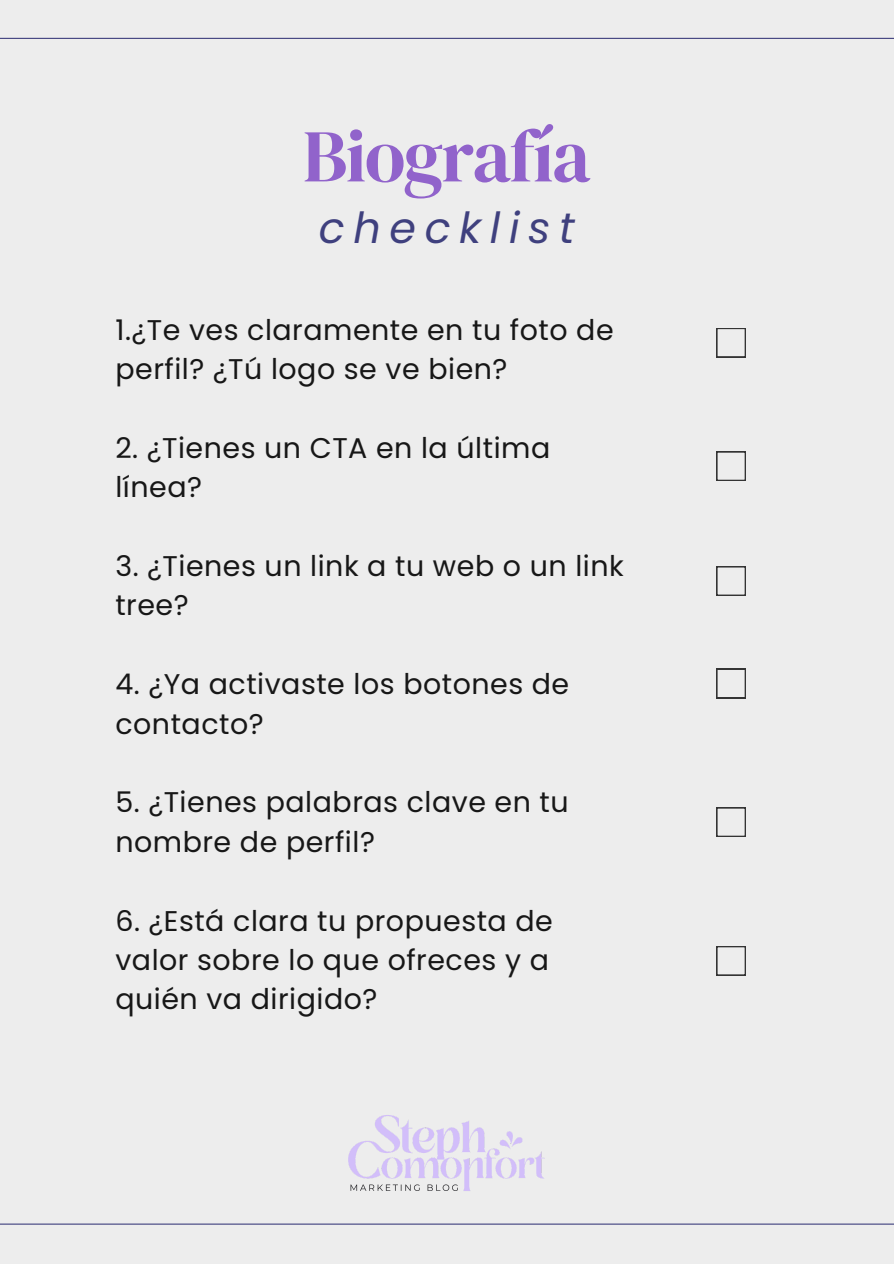
<style>
.page{position:relative;width:894px;height:1264px;background:#fff}
.page>*{position:absolute;margin:0;border:0;box-sizing:border-box;transform-origin:0 0}
.t1{font:74.25px "DM Serif Display";letter-spacing:-.025em;color:#9163cb}
.t2{font:italic 42.9px "Poppins";letter-spacing:.2em;color:#3f407e}
.t3{font:28.5px/39.3px "Poppins";letter-spacing:.02em;color:#171717}
</style>
<div class="page">
<div style="left:0;top:0;width:893px;height:1263px;background:#ededed"></div>
<hr style="left:0;top:38px;width:893px;height:1px;background:#3f407e">
<hr style="left:0;top:1223px;width:893px;height:1px;background:#3f407e">
<svg style="left:716px;top:451px;width:29px;height:30px"></svg>
<svg style="left:716px;top:669px;width:29px;height:29px"></svg>
<svg style="left:716px;top:566px;width:29px;height:29px"></svg>
<svg style="left:716px;top:946px;width:29px;height:29px"></svg>
<svg style="left:716px;top:807px;width:29px;height:29px"></svg>
<svg style="left:716px;top:328px;width:29px;height:29px"></svg>
<img style="left:340px;top:1115px;width:213px;height:109px">
<p class="t1" style="left:303px;top:104px;width:289px">Biografía</p>
<p class="t2" style="left:319px;top:198px;width:257px">checklist</p>
<h2 class="t3" style="left:115px;top:310px;width:499px">1.¿Te ves claramente en tu foto de perfil? ¿Tú logo se ve bien?</h2>
<p class="t3" style="left:115px;top:428px;width:436px">2. ¿Tienes un CTA en la última línea?</p>
<p class="t3" style="left:115px;top:546px;width:509px">3. ¿Tienes un link a tu web o un link tree?</p>
<p class="t3" style="left:115px;top:664px;width:455px">4. ¿Ya activaste los botones de contacto?</p>
<p class="t3" style="left:115px;top:782px;width:454px">5. ¿Tienes palabras clave en tu nombre de perfil?</p>
<p class="t3" style="left:115px;top:901px;width:439px">6. ¿Está clara tu propuesta de valor sobre lo que ofreces y a quién va dirigido?</p>
</div>
